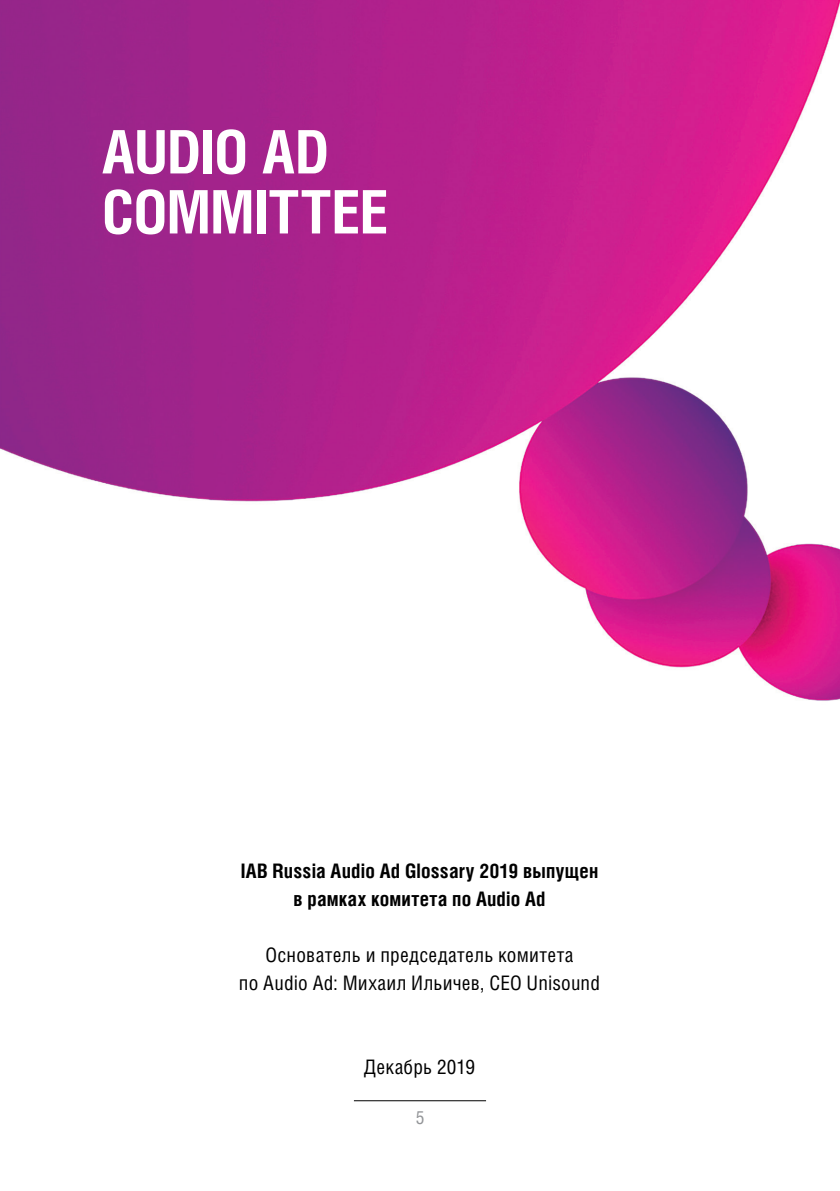
<style>
.page{position:relative;width:840px;height:1191px;background:#fff}
.page>*{position:absolute;margin:0;border:0;box-sizing:border-box;transform-origin:0 0}
.text{font:700 60px "Helios Cond C";letter-spacing:-.005em;color:#fff}
.text-2{font:20px "Helios Cond C";letter-spacing:.01em;color:#000}
.text-3{font:700 20px "Helios Cond C";letter-spacing:.01em;color:#000}
.t1{font:18px "Helios Cond C";color:#939598}
</style>
<div class="page">
<hr style="left:354px;top:1100px;width:132px;height:1px;background:#000">
<img style="left:0;top:0;width:839px;height:701px">
<p class="text" style="left:102px;top:116px;width:228px">AUDIO AD</p>
<p class="text" style="left:102px;top:176px;width:287px">COMMITTEE</p>
<p class="text-3" style="left:240px;top:858px;width:359px">IAB Russia Audio Ad Glossary 2019 выпущен</p>
<p class="text-3" style="left:293px;top:886px;width:253px">в рамках комитета по Audio Ad</p>
<p class="text-2" style="left:265px;top:942px;width:309px">Основатель и председатель комитета</p>
<p class="text-2" style="left:239px;top:970px;width:362px">по Audio Ad: Михаил Ильичев, CEO Unisound</p>
<p class="text-2" style="left:364px;top:1054px;width:112px">Декабрь 2019</p>
<p class="t1" style="left:415px;top:1106px;width:10px">5</p>
</div>
